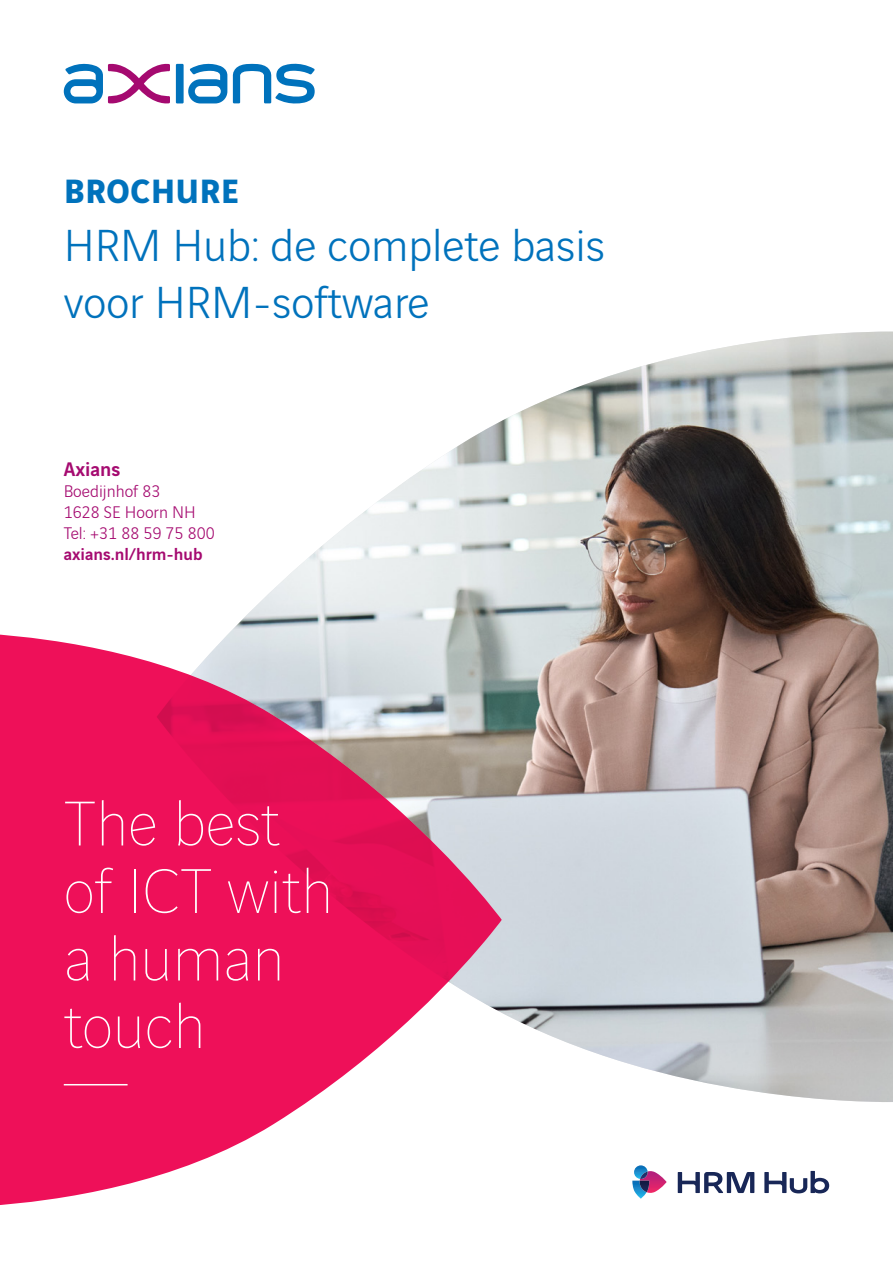
<style>
.page{position:relative;width:893px;height:1263px;background:#fff}
.page>*{position:absolute;margin:0;border:0;box-sizing:border-box;transform-origin:0 0}
.t1{font:200 67.5px/67.5px "Vinci Sans";color:#fff}
.Cover_-_titel{font:300 48px/57px "Vinci Sans";color:#0072bc}
.Boventitel_cover{font:700 36px "Vinci Sans";letter-spacing:.02em;color:#0072bc}
.t2{font:500 21px "Vinci Sans";color:#a50a70}
.t3{font:300 18px "Vinci Sans";color:#a50a70}
.t4{font:500 18px "Vinci Sans";color:#a50a70}
</style>
<div class="page">
<svg style="left:678px;top:1172px;width:76px;height:21px"></svg>
<svg style="left:764px;top:1171px;width:65px;height:22px"></svg>
<svg style="left:634px;top:1165px;width:14px;height:14px"></svg>
<svg style="left:632px;top:1171px;width:35px;height:27px"></svg>
<div style="left:176px;top:64px;width:8px;height:39px;background:#0072bc"></div>
<svg style="left:64px;top:64px;width:106px;height:39px"></svg>
<svg style="left:188px;top:64px;width:127px;height:39px"></svg>
<img style="left:228px;top:332px;width:665px;height:770px">
<svg style="left:0;top:634px;width:502px;height:571px;fill:#ee1059"></svg>
<hr style="left:64px;top:1084px;width:64px;height:1px;background:#fff">
<p class="Boventitel_cover" style="left:64px;top:162px;width:176px">BROCHURE</p>
<p class="Cover_-_titel" style="left:64px;top:212px;width:543px">HRM Hub: de complete basis voor HRM-software</p>
<p class="t2" style="left:64px;top:452px;width:58px">Axians</p>
<p class="t3" style="left:64px;top:478px;width:98px">Boedijnhof 83</p>
<p class="t3" style="left:64px;top:499px;width:133px">1628 SE Hoorn NH</p>
<p class="t3" style="left:64px;top:520px;width:153px">Tel: +31 88 59 75 800</p>
<p class="t4" style="left:64px;top:540px;width:140px">axians.nl/hrm-hub</p>
<p class="t1" style="left:64px;top:785px;width:271px">The best of ICT with a human touch</p>
</div>
